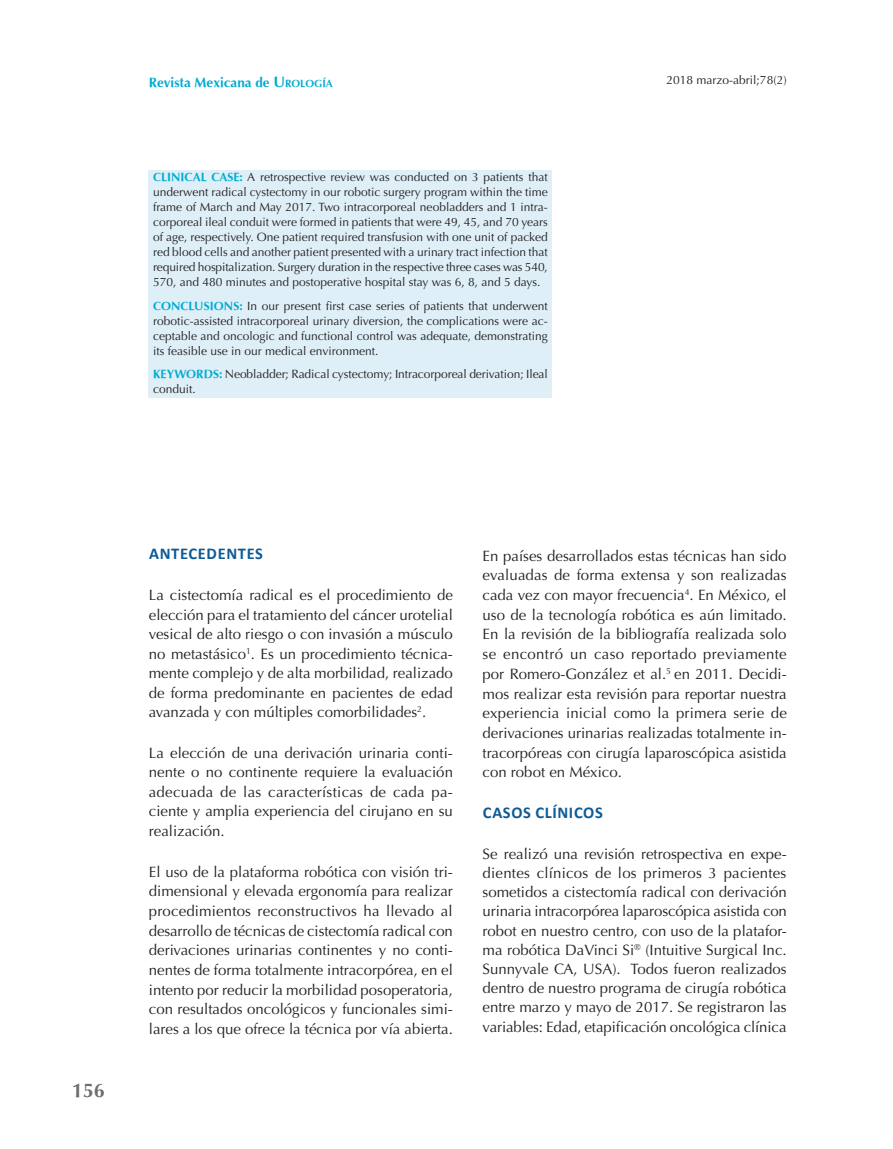
<style>
.page{position:relative;width:893px;height:1149px;background:#fff}
.page>*{position:absolute;margin:0;border:0;box-sizing:border-box;transform-origin:0 0}
.t1{font:700 19.5px "Optima";color:#6c6d70}
.Título_1{font:700 16.5px "Calibri";letter-spacing:.04em;color:#0d5b96}
.Texto{font:15px/19.6px "Optima";color:#231f20;text-align:justify}
.t2{font:700 13.5px "Optima";color:#00abd2}
.Resumen_INGLES{font:12px/15px "Optima";color:#231f20;text-align:justify}
.s1{font-size:15px}
.s2{font-size:10.5px}
.s3{font-weight:700;color:#00abd2}
</style>
<div class="page">
<div style="left:149px;top:170px;width:403px;height:228px;background:#deeff7"></div>
<p class="t2" style="left:149px;top:74px;width:186px">Revista Mexicana de <span class="s1">U</span><span class="s2">ROLOGÍA</span></p>
<p class="Resumen_INGLES" style="left:153px;top:170px;width:396px"><span class="s3">CLINICAL CASE:</span> A retrospective review was conducted on 3 patients that underwent radical cystectomy in our robotic surgery program within the time frame of March and May 2017. Two intracorporeal neobladders and 1 intra&shy;corporeal ileal conduit were formed in patients that were 49, 45, and 70 years of age, respectively. One patient required transfusion with one unit of packed red blood cells and another patient presented with a urinary tract infection that required hospitalization. Surgery duration in the respective three cases was 540, 570, and 480 minutes and postoperative hospital stay was 6, 8, and 5 days.</p>
<p class="Resumen_INGLES" style="left:153px;top:298px;width:396px"><span class="s3">CONCLUSIONS:</span> In our present first case series of patients that underwent robotic-assisted intracorporeal urinary diversion, the complications were ac&shy;ceptable and oncologic and functional control was adequate, demonstrating its feasible use in our medical environment.</p>
<p class="Resumen_INGLES" style="left:153px;top:367px;width:396px"><span class="s3">KEYWORDS:</span> Neobladder; Radical cystectomy; Intracorporeal derivation; Ileal conduit.</p>
<p class="Resumen_INGLES" style="left:667px;top:72px;width:122px">2018 marzo-abril;78(2)</p>
<h1 class="t1" style="left:72px;top:1079px;width:34px">156</h1>
<p class="Título_1" style="left:149px;top:543px;width:115px">ANTECEDENTES</p>
<p class="Texto" style="left:149px;top:585px;width:306px">La cistectomía radical es el procedimiento de elección para el tratamiento del cáncer urotelial vesical de alto riesgo o con invasión a músculo no metastásico<sup>1</sup>. Es un procedimiento técnica&shy;mente complejo y de alta morbilidad, realizado de forma predominante en pacientes de edad avanzada y con múltiples comorbilidades<sup>2</sup>.</p>
<p class="Texto" style="left:149px;top:743px;width:306px">La elección de una derivación urinaria conti&shy;nente o no continente requiere la evaluación adecuada de las características de cada pa&shy;ciente y amplia experiencia del cirujano en su realización.</p>
<p class="Texto" style="left:149px;top:861px;width:306px">El uso de la plataforma robótica con visión tri&shy;dimensional y elevada ergonomía para realizar procedimientos reconstructivos ha llevado al desarrollo de técnicas de cistectomía radical con derivaciones urinarias continentes y no conti&shy;nentes de forma totalmente intracorpórea, en el intento por reducir la morbilidad posoperatoria, con resultados oncológicos y funcionales simi&shy;lares a los que ofrece la técnica por vía abierta.</p>
<p class="Texto" style="left:483px;top:545px;width:306px">En países desarrollados estas técnicas han sido evaluadas de forma extensa y son realizadas cada vez con mayor frecuencia<sup>4</sup>. En México, el uso de la tecnología robótica es aún limitado.<br>En la revisión de la bibliografía realizada solo se encontró un caso reportado previamente por Romero-González et al.<sup>5</sup> en 2011. Decidi&shy;mos realizar esta revisión para reportar nuestra experiencia inicial como la primera serie de derivaciones urinarias realizadas totalmente in&shy;tracorpóreas con cirugía laparoscópica asistida con robot en México.</p>
<p class="Título_1" style="left:483px;top:802px;width:121px">CASOS CLÍNICOS</p>
<p class="Texto" style="left:483px;top:844px;width:306px;line-height:19.2px">Se realizó una revisión retrospectiva en expe&shy;dientes clínicos de los primeros 3 pacientes sometidos a cistectomía radical con derivación urinaria intracorpórea laparoscópica asistida con robot en nuestro centro, con uso de la platafor&shy;ma robótica DaVinci Si<sup>®</sup> (Intuitive Surgical Inc.<br>Sunnyvale CA, USA). Todos fueron realizados dentro de nuestro programa de cirugía robótica entre marzo y mayo de 2017. Se registraron las variables: Edad, etapificación oncológica clínica</p>
</div>
